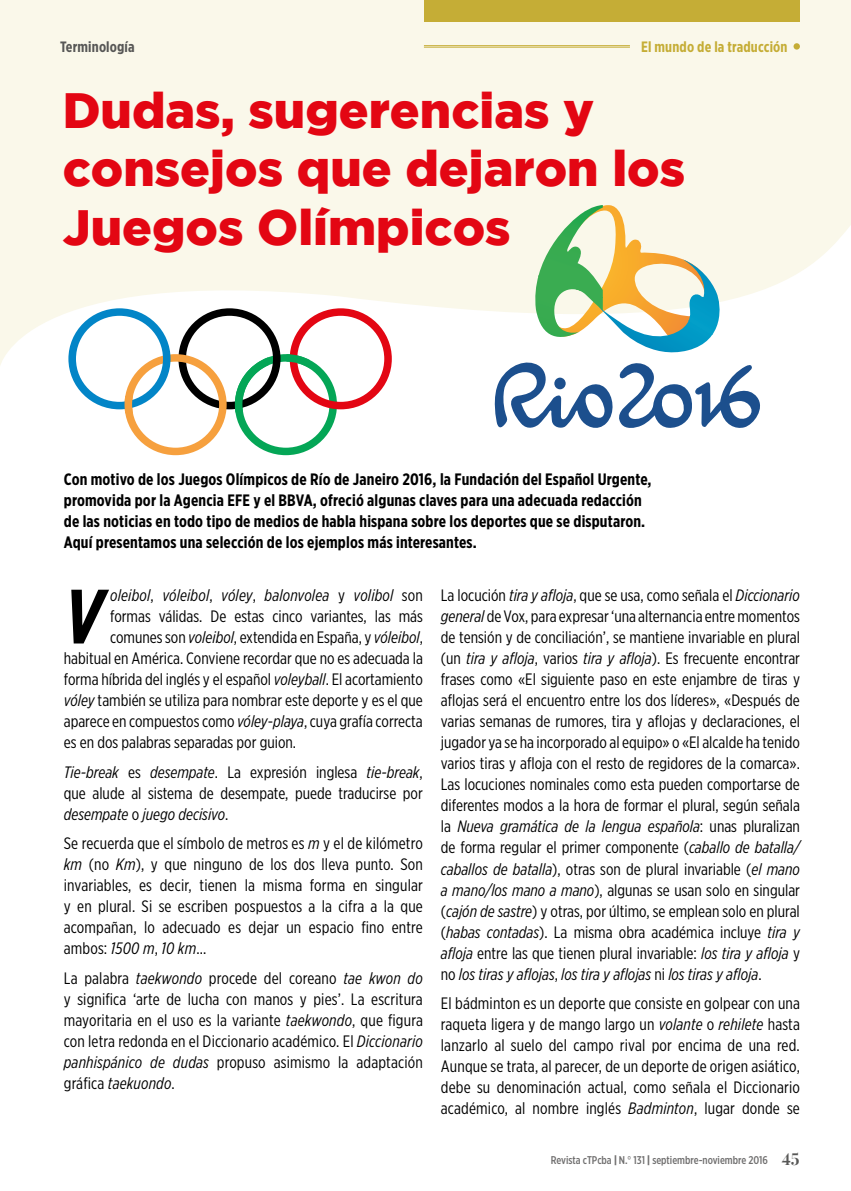
<style>
.page{position:relative;width:851px;height:1191px;background:#fff}
.page>*{position:absolute;margin:0;border:0;box-sizing:border-box;transform-origin:0 0}
.t1{font:italic 700 76.5px "Gotham X Narrow";color:#000}
.t2{font:900 49.5px/58.5px "Gotham";color:#e30613}
.t3{font:16.5px/21px "Gotham X Narrow";color:#000;text-align:justify}
.t4{font:700 16.5px/21px "Gotham X Narrow";letter-spacing:.01em;color:#000}
.t5{font:italic 16.5px "Gotham X Narrow";letter-spacing:.01em;color:#000}
.t6{font:700 15px "Gotham X Narrow";letter-spacing:.01em;color:#c5ad36}
.t7{font:700 15px "Gotham X Narrow";letter-spacing:.01em;color:#575756}
.t8{font:500 11.25px "Gotham X Narrow";color:#706f6f}
.s1{font-style:normal}
.s2{font-style:italic}
.s3{font-weight:900}
.s4{font-weight:400}
.s5{font-family:"Playfair Display";font-weight:700;font-size:16.5px;color:#575756}
</style>
<div class="page">
<svg style="left:0;top:0;width:850px;height:365px;background:#faf8eb"></svg>
<svg style="left:68px;top:308px;width:324px;height:147px"></svg>
<svg style="left:490px;top:205px;width:275px;height:223px"></svg>
<hr style="left:424px;top:45px;width:206px;height:1px;background:#c5ad36">
<hr style="left:424px;top:47px;width:206px;height:1px;background:#c5ad36">
<div style="left:424px;top:0;width:375px;height:21px;background:#c5ad36"></div>
<div style="left:793px;top:43px;width:6px;height:7px;background:#c5ad36;border-radius:50%"></div>
<img style="left:0;top:0;width:1px;height:193px">
<p class="t7" style="left:60px;top:37px;width:76px">Terminología</p>
<p class="t6" style="left:641px;top:37px;width:148px">El mundo de la traducción</p>
<h2 class="t2" style="left:63px;top:80px;width:624px">Dudas, sugerencias y consejos que dejaron los<br>Juegos Olímpicos</h2>
<p class="t4" style="left:64px;top:468px;width:589px">Con motivo de los Juegos Olímpicos de Río de Janeiro 2016, la Fundación del Español Urgente, promovida por la Agencia EFE y el BBVA, ofreció algunas claves para una adecuada redacción de las noticias en todo tipo de medios de habla hispana sobre los deportes que se disputaron.<br>Aquí presentamos una selección de los ejemplos más interesantes.</p>
<h1 class="t1" style="left:64px;top:569px;width:40px">V</h1>
<p class="t5" style="left:110px;top:585px;width:314px">oleibol<span class="s1">,</span> vóleibol<span class="s1">,</span> vóley<span class="s1">,</span> balonvolea <span class="s1">y</span> volibol <span class="s1">son</span></p>
<p class="t3" style="left:110px;top:605px;width:314px">formas válidas. De estas cinco variantes, las más</p>
<p class="t3" style="left:110px;top:626px;width:314px">comunes son <span class="s2">voleibol</span>, extendida en España, y <span class="s2">vóleibol</span>,</p>
<p class="t3" style="left:64px;top:647px;width:360px">habitual en América. Conviene recordar que no es adecuada la</p>
<p class="t3" style="left:64px;top:668px;width:360px">forma híbrida del inglés y el español <span class="s2">voleyball</span>. El acortamiento</p>
<p class="t3" style="left:64px;top:690px;width:360px"><span class="s2">vóley</span> también se utiliza para nombrar este deporte y es el que</p>
<p class="t3" style="left:64px;top:711px;width:360px">aparece en compuestos como <span class="s2">vóley</span>-<span class="s2">playa</span>, cuya grafía correcta</p>
<p class="t3" style="left:64px;top:732px;width:234px">es en dos palabras separadas por guion.</p>
<p class="t3" style="left:64px;top:761px;width:360px"><span class="s2">Tie-break</span> es <span class="s2">desempate</span>. La expresión inglesa <span class="s2">tie-break</span>, que alude al sistema de desempate, puede traducirse por <span class="s2">desempate</span> o <span class="s2">juego decisivo</span>.</p>
<p class="t3" style="left:64px;top:833px;width:360px">Se recuerda que el símbolo de metros es <span class="s2">m</span> y el de kilómetro <span class="s2">km</span> (no <span class="s2">Km</span>), y que ninguno de los dos lleva punto. Son invariables, es decir, tienen la misma forma en singular y en plural. Si se escriben pospuestos a la cifra a la que acompañan, lo adecuado es dejar un espacio fino entre ambos: <span class="s2">1500 m</span>, <span class="s2">10 km</span>...</p>
<p class="t3" style="left:64px;top:967px;width:360px">La palabra <span class="s2">taekwondo</span> procede del coreano <span class="s2">tae kwon do </span>y significa ‘arte de lucha con manos y pies’. La escritura mayoritaria en el uso es la variante <span class="s2">taekwondo</span>, que figura con letra redonda en el Diccionario académico. El <span class="s2">Diccionario panhispánico de dudas</span> propuso asimismo la adaptación gráfica <span class="s2">taekuondo</span>.</p>
<p class="t3" style="left:441px;top:585px;width:360px">La locución <span class="s2">tira y afloja</span>, que se usa, como señala el <span class="s2">Diccionario general</span> de Vox, para expresar ‘una alternancia entre momentos de tensión y de conciliación’, se mantiene invariable en plural (un <span class="s2">tira y afloja</span>, varios <span class="s2">tira y afloja</span>). Es frecuente encontrar frases como «El siguiente paso en este enjambre de tiras y aflojas será el encuentro entre los dos líderes», «Después de varias semanas de rumores, tira y aflojas y declaraciones, el jugador ya se ha incorporado al equipo» o «El alcalde ha tenido varios tiras y afloja con el resto de regidores de la comarca».<br>Las locuciones nominales como esta pueden comportarse de diferentes modos a la hora de formar el plural, según señala la <span class="s2">Nueva gramática de la lengua española</span>: unas pluralizan de forma regular el primer componente (<span class="s2">caballo de batalla/ caballos de batalla</span>), otras son de plural invariable (<span class="s2">el mano a mano/los mano a mano</span>), algunas se usan solo en singular (<span class="s2">cajón de sastre</span>) y otras, por último, se emplean solo en plural (<span class="s2">habas contadas</span>). La misma obra académica incluye <span class="s2">tira y afloja</span> entre las que tienen plural invariable: <span class="s2">los tira y afloja</span> y no <span class="s2">los tiras y aflojas</span>, <span class="s2">los tira y aflojas</span> ni <span class="s2">los tiras y afloja</span>.</p>
<p class="t3" style="left:441px;top:992px;width:360px">El bádminton es un deporte que consiste en golpear con una raqueta ligera y de mango largo un <span class="s2">volante</span> o <span class="s2">rehilete</span> hasta lanzarlo al suelo del campo rival por encima de una red.<br>Aunque se trata, al parecer, de un deporte de origen asiático, debe su denominación actual, como señala el Diccionario académico, al nombre inglés <span class="s2">Badminton</span>, lugar donde se</p>
<p class="t8" style="left:550px;top:1153px;width:250px">Revista cTPcba <span class="s3">|</span> N.<span class="s4">°</span> 131 <span class="s3">|</span> septiembre-noviembre 2016 <span class="s5">45</span></p>
</div>
